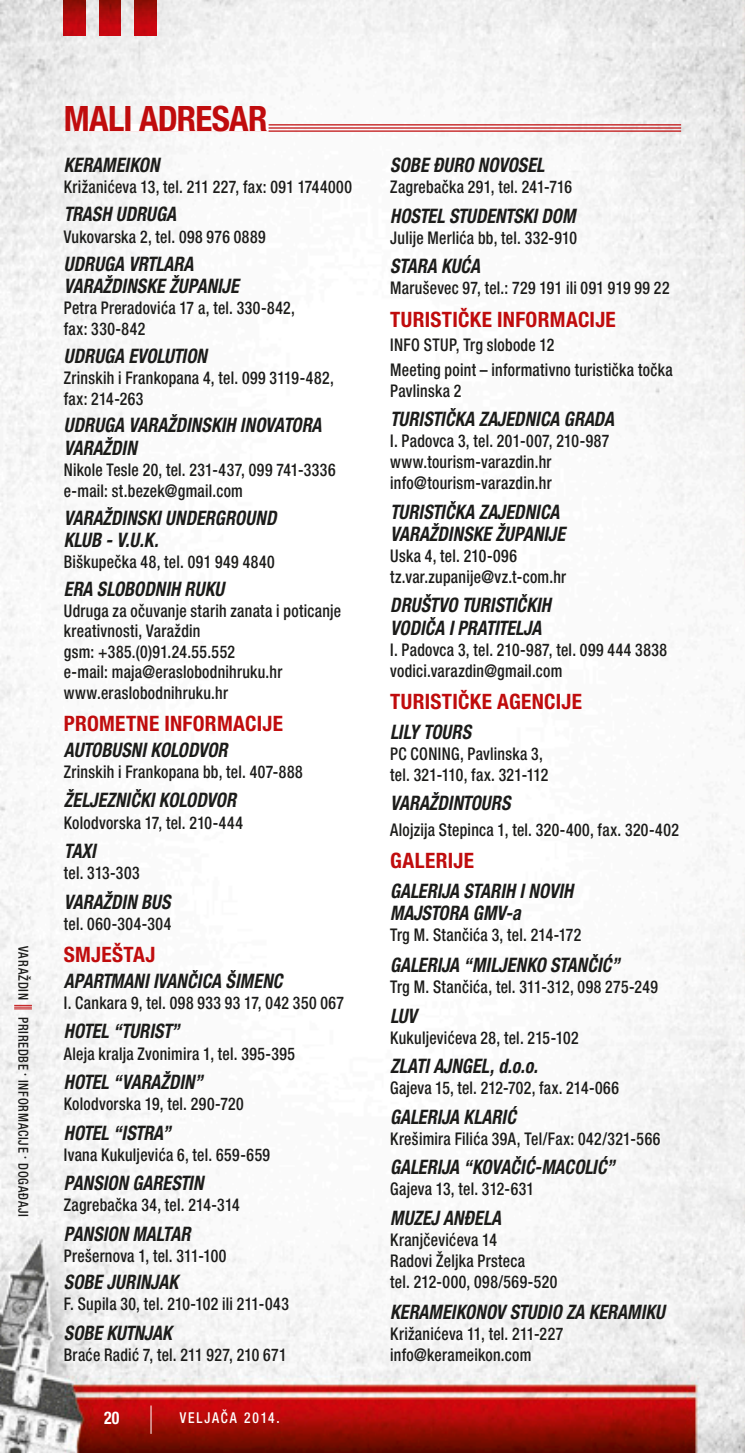
<style>
.page{position:relative;width:745px;height:1453px;background:#fff}
.page>*{position:absolute;margin:0;border:0;box-sizing:border-box;transform-origin:0 0}
.t1{font:700 condensed 35px "Helvetica Neue LT Pro";color:#c00c0d}
.t2{font:700 condensed 21.25px "Helvetica Neue LT Pro";letter-spacing:.015em;color:#c00c0d}
.t3{font:italic 700 condensed 20px/22.5px "Helvetica Neue LT Pro";color:#1c1c1a;scale:.9 1}
.t4{font:500 condensed 17.5px/21px "Helvetica Neue LT Pro";letter-spacing:.02em;color:#1c1c1a;scale:.9 1}
.t5{font:700 condensed 17.5px "Helvetica Neue LT Pro";color:#fff;scale:.9 1}
.t6{font:500 condensed 15px "Helvetica Neue LT Pro";letter-spacing:.135em;color:#fff;scale:.9 1}
.t7{font:500 condensed 13.75px "Helvetica Neue LT Pro";letter-spacing:.06em;color:#1c1c1a;scale:.9 1}
</style>
<div class="page">
<img style="left:0;top:0;width:744px;height:1453px">
<svg style="left:14px;top:1005px;width:18px;height:4px"></svg>
<hr style="left:74px;top:124px;width:606px;height:1px;background:#c00c0d">
<hr style="left:74px;top:127px;width:606px;height:2px;background:#c00c0d">
<hr style="left:74px;top:130px;width:606px;height:2px;background:#c00c0d">
<div style="left:74px;top:124px;width:194px;height:8px;background:#fff"></div>
<svg style="left:64px;top:0;width:21px;height:35px"></svg>
<svg style="left:99px;top:0;width:21px;height:35px"></svg>
<svg style="left:135px;top:0;width:21px;height:35px"></svg>
<svg style="left:150px;top:1405px;width:1px;height:29px"></svg>
<p class="t7" style="left:32px;top:946px;width:303px;rotate:90deg">Varaždin Priredbe · Informacije · Događaji</p>
<h1 class="t1" style="left:64px;top:98px;width:113px">MALI ADRESAR</h1>
<p class="t3" style="left:64px;top:154px;width:108px">KERAMEIKON</p>
<p class="t4" style="left:64px;top:176px;width:321px">Križanićeva 13, tel. 211 227, fax: 091 1744000</p>
<p class="t3" style="left:64px;top:203px;width:126px">TRASH UDRUGA</p>
<p class="t4" style="left:64px;top:226px;width:225px">Vukovarska 2, tel. 098 976 0889</p>
<p class="t3" style="left:64px;top:252px;width:196px">UDRUGA VRTLARA<br>VARAŽDINSKE ŽUPANIJE</p>
<p class="t4" style="left:64px;top:297px;width:258px">Petra Preradovića 17 a, tel. 330-842, fax: 330-842</p>
<p class="t3" style="left:64px;top:345px;width:160px">UDRUGA EVOLUTION</p>
<p class="t4" style="left:64px;top:367px;width:301px">Zrinskih i Frankopana 4, tel. 099 3119-482, fax: 214-263</p>
<p class="t3" style="left:64px;top:414px;width:288px">UDRUGA VARAŽDINSKIH INOVATORA<br>VARAŽDIN</p>
<p class="t4" style="left:64px;top:459px;width:303px">Nikole Tesle 20, tel. 231-437, 099 741-3336 e-mail: st.bezek@gmail.com</p>
<p class="t3" style="left:64px;top:506px;width:237px">VARAŽDINSKI UNDERGROUND<br>KLUB - V.U.K.</p>
<p class="t4" style="left:64px;top:551px;width:236px">Biškupečka 48, tel. 091 949 4840</p>
<p class="t3" style="left:64px;top:578px;width:179px">ERA SLOBODNIH RUKU</p>
<p class="t4" style="left:64px;top:600px;width:309px">Udruga za očuvanje starih zanata i poticanje kreativnosti, Varaždin<br>gsm: +385.(0)91.24.55.552<br>e-mail: maja@eraslobodnihruku.hr www.eraslobodnihruku.hr</p>
<p class="t2" style="left:64px;top:710px;width:220px">PROMETNE INFORMACIJE</p>
<p class="t3" style="left:64px;top:739px;width:183px">AUTOBUSNI KOLODVOR</p>
<p class="t4" style="left:64px;top:761px;width:267px">Zrinskih i Frankopana bb, tel. 407-888</p>
<p class="t3" style="left:64px;top:789px;width:193px">ŽELJEZNIČKI KOLODVOR</p>
<p class="t4" style="left:64px;top:811px;width:200px">Kolodvorska 17, tel. 210-444</p>
<p class="t3" style="left:64px;top:840px;width:37px">TAXI</p>
<p class="t4" style="left:64px;top:862px;width:86px">tel. 313-303</p>
<p class="t3" style="left:64px;top:890px;width:120px">VARAŽDIN BUS</p>
<p class="t4" style="left:64px;top:912px;width:121px">tel. 060-304-304</p>
<p class="t2" style="left:64px;top:941px;width:93px">SMJEŠTAJ</p>
<p class="t3" style="left:64px;top:970px;width:244px">APARTMANI IVANČICA ŠIMENC</p>
<p class="t4" style="left:64px;top:992px;width:313px">I. Cankara 9, tel. 098 933 93 17, 042 350 067</p>
<p class="t3" style="left:64px;top:1020px;width:130px">HOTEL “TURIST”</p>
<p class="t4" style="left:64px;top:1042px;width:258px">Aleja kralja Zvonimira 1, tel. 395-395</p>
<p class="t3" style="left:64px;top:1071px;width:156px">HOTEL “VARAŽDIN”</p>
<p class="t4" style="left:64px;top:1093px;width:201px">Kolodvorska 19, tel. 290-720</p>
<p class="t3" style="left:64px;top:1121px;width:120px">HOTEL “ISTRA”</p>
<p class="t4" style="left:64px;top:1143px;width:231px">Ivana Kukuljevića 6, tel. 659-659</p>
<p class="t3" style="left:64px;top:1172px;width:156px">PANSION GARESTIN</p>
<p class="t4" style="left:64px;top:1194px;width:197px">Zagrebačka 34, tel. 214-314</p>
<p class="t3" style="left:64px;top:1222px;width:142px">PANSION MALTAR</p>
<p class="t4" style="left:64px;top:1244px;width:182px">Prešernova 1, tel. 311-100</p>
<p class="t3" style="left:64px;top:1271px;width:128px">SOBE JURINJAK</p>
<p class="t4" style="left:64px;top:1293px;width:251px">F. Supila 30, tel. 210-102 ili 211-043</p>
<p class="t3" style="left:64px;top:1321px;width:121px">SOBE KUTNJAK</p>
<p class="t4" style="left:64px;top:1344px;width:249px">Braće Radić 7, tel. 211 927, 210 671</p>
<p class="t5" style="left:104px;top:1407px;width:18px">20</p>
<p class="t6" style="left:179px;top:1409px;width:113px">VELJAČA 2014.</p>
<p class="t3" style="left:390px;top:154px;width:173px">SOBE ĐURO NOVOSEL</p>
<p class="t4" style="left:390px;top:176px;width:203px">Zagrebačka 291, tel. 241-716</p>
<p class="t3" style="left:390px;top:205px;width:207px">HOSTEL STUDENTSKI DOM</p>
<p class="t4" style="left:390px;top:227px;width:209px">Julije Merlića bb, tel. 332-910</p>
<p class="t3" style="left:390px;top:255px;width:101px">STARA KUĆA</p>
<p class="t4" style="left:390px;top:277px;width:312px">Maruševec 97, tel.: 729 191 ili 091 919 99 22</p>
<p class="t2" style="left:390px;top:306px;width:227px">TURISTIČKE INFORMACIJE</p>
<p class="t4" style="left:390px;top:334px;width:9px">INFO</p>
<p class="t4" style="left:390px;top:332px;width:315px;line-height:24.5px;text-indent:33px">STUP, Trg slobode 12<br>Meeting point – informativno turistička točka</p>
<p class="t4" style="left:390px;top:380px;width:80px">Pavlinska 2</p>
<p class="t3" style="left:390px;top:408px;width:250px">TURISTIČKA ZAJEDNICA GRADA</p>
<p class="t4" style="left:390px;top:430px;width:245px">I. Padovca 3, tel. 201-007, 210-987 www.tourism-varazdin.hr info@tourism-varazdin.hr</p>
<p class="t3" style="left:390px;top:500px;width:196px">TURISTIČKA ZAJEDNICA<br>VARAŽDINSKE ŽUPANIJE</p>
<p class="t4" style="left:390px;top:545px;width:197px">Uska 4, tel. 210-096 tz.var.zupanije@vz.t-com.hr</p>
<p class="t3" style="left:390px;top:594px;width:180px">DRUŠTVO TURISTIČKIH<br>VODIČA I PRATITELJA</p>
<p class="t4" style="left:390px;top:639px;width:309px">I. Padovca 3, tel. 210-987, tel. 099 444 3838 vodici.varazdin@gmail.com</p>
<p class="t2" style="left:390px;top:689px;width:193px">TURISTIČKE AGENCIJE</p>
<p class="t3" style="left:390px;top:720px;width:91px">LILY TOURS</p>
<p class="t4" style="left:390px;top:743px;width:33px">PC CONING</p>
<p class="t4" style="left:390px;top:743px;width:177px;text-indent:70px">, Pavlinska 3, tel. 321-110, fax. 321-112</p>
<p class="t3" style="left:390px;top:792px;width:135px">VARAŽDINTOURS</p>
<p class="t4" style="left:390px;top:819px;width:322px">Alojzija Stepinca 1, tel. 320-400, fax. 320-402</p>
<p class="t2" style="left:390px;top:848px;width:85px">GALERIJE</p>
<p class="t3" style="left:390px;top:880px;width:205px">GALERIJA STARIH I NOVIH<br>MAJSTORA GMV-a</p>
<p class="t4" style="left:390px;top:924px;width:214px">Trg M. Stančića 3, tel. 214-172</p>
<p class="t3" style="left:390px;top:954px;width:256px">GALERIJA “MILJENKO STANČIĆ”</p>
<p class="t4" style="left:390px;top:976px;width:299px">Trg M. Stančića, tel. 311-312, 098 275-249</p>
<p class="t3" style="left:390px;top:1005px;width:31px">LUV</p>
<p class="t4" style="left:390px;top:1027px;width:211px">Kukuljevićeva 28, tel. 215-102</p>
<p class="t3" style="left:390px;top:1055px;width:165px">ZLATI AJNGEL, d.o.o.</p>
<p class="t4" style="left:390px;top:1077px;width:255px">Gajeva 15, tel. 212-702, fax. 214-066</p>
<p class="t3" style="left:390px;top:1105px;width:141px">GALERIJA KLARIĆ</p>
<p class="t4" style="left:390px;top:1128px;width:301px">Krešimira Filića 39A, Tel/Fax: 042/321-566</p>
<p class="t3" style="left:390px;top:1156px;width:251px">GALERIJA “KOVAČIĆ-MACOLIĆ”</p>
<p class="t4" style="left:390px;top:1178px;width:161px">Gajeva 13, tel. 312-631</p>
<p class="t3" style="left:390px;top:1206px;width:125px">MUZEJ ANĐELA</p>
<p class="t4" style="left:390px;top:1228px;width:187px">Kranjčevićeva 14<br>Radovi Željka Prsteca<br>tel. 212-000, 098/569-520</p>
<p class="t3" style="left:390px;top:1301px;width:306px">KERAMEIKONOV STUDIO ZA KERAMIKU</p>
<p class="t4" style="left:390px;top:1323px;width:194px">Križanićeva 11, tel. 211-227 info@kerameikon.com</p>
</div>
